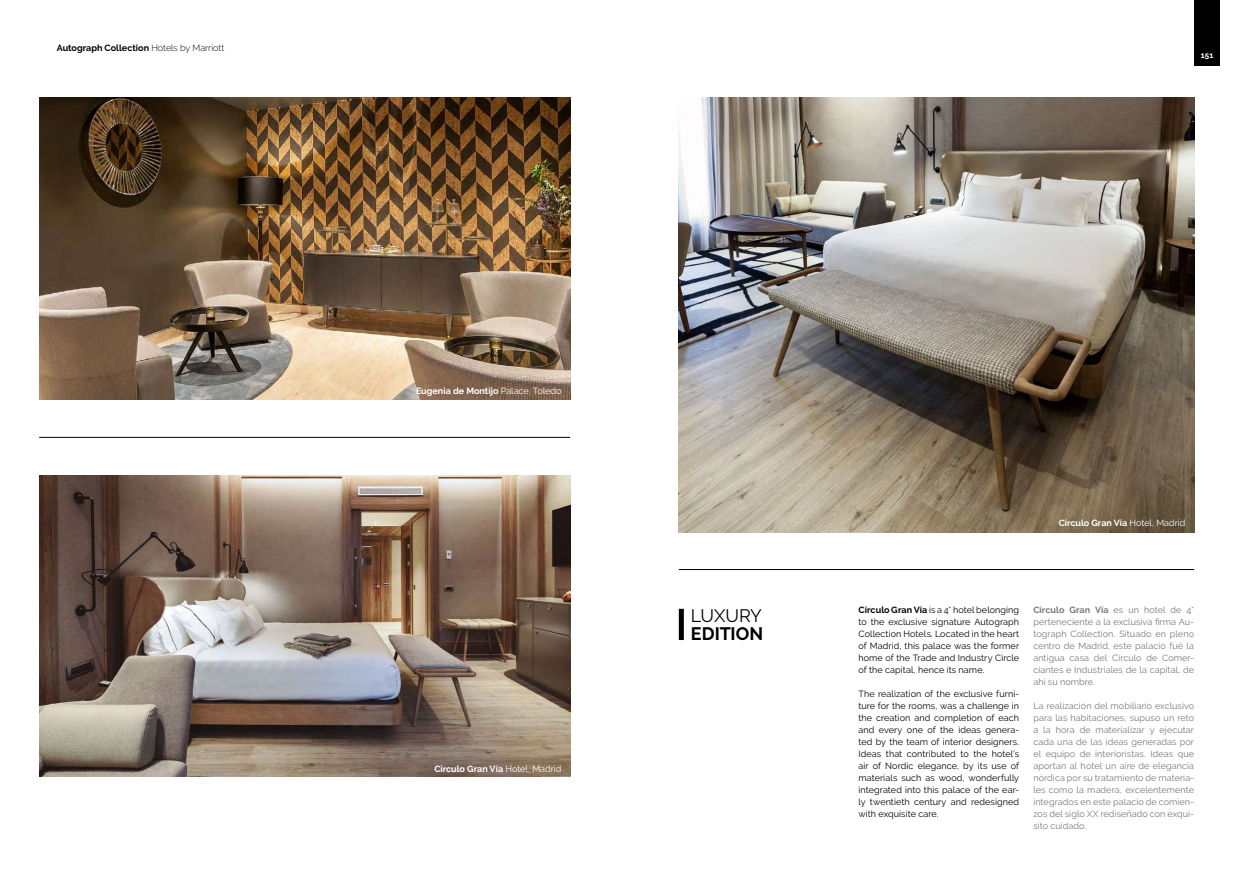
<style>
.page{position:relative;width:1248px;height:879px;background:#fff}
.page>*{position:absolute;margin:0;border:0;box-sizing:border-box;transform-origin:0 0}
.t1{font:700 18px "Raleway";color:#000}
.t2{font:18px "Raleway";letter-spacing:-.005em;color:#000}
.t3{font:9px/12px "Raleway";letter-spacing:.01em;color:#787a77;text-align:justify}
.t4{font:9px/12px "Raleway";letter-spacing:.01em;color:#000;text-align:justify}
.t5{font:700 9px "Raleway";color:#fff}
.t6{font:700 9px "Raleway";color:#000}
.t7{font:700 8px "Raleway";color:#fff}
.s1{font-weight:300}
.s2{font-weight:400}
.s3{font-weight:700}
</style>
<div class="page">
<img style="left:678px;top:98px;width:515px;height:434px">
<hr style="left:678px;top:569px;width:515px;height:1px;background:#000">
<div style="left:1194px;top:0;width:25px;height:66px;background:#000"></div>
<div style="left:678px;top:609px;width:5px;height:31px;background:#000"></div>
<img style="left:39px;top:98px;width:531px;height:301px">
<hr style="left:39px;top:437px;width:531px;height:1px;background:#000">
<img style="left:39px;top:475px;width:531px;height:302px">
<p class="t6" style="left:57px;top:43px;width:169px">Autograph Collection <span class="s1">Hotels by Marriott</span></p>
<p class="t7" style="left:1200px;top:50px;width:14px">151</p>
<p class="t5" style="left:416px;top:386px;width:147px">Eugenia de Montijo <span class="s2">Palace, Toledo</span></p>
<p class="t5" style="left:434px;top:763px;width:128px">Círculo Gran Vía <span class="s2">Hotel, Madrid</span></p>
<h1 class="t2" style="left:691px;top:605px;width:72px">LUXURY</h1>
<h1 class="t1" style="left:691px;top:623px;width:74px">EDITION</h1>
<p class="t5" style="left:1058px;top:517px;width:128px">Círculo Gran Vía <span class="s2">Hotel, Madrid</span></p>
<p class="t4" style="left:858px;top:604px;width:162px"><span class="s3">Círculo Gran Vía</span> is a 4* hotel belonging to the exclusive signature Autograph Collection Hotels. Located in the heart of Madrid, this palace was the former home of the Trade and Industry Circle of the capital, hence its name.</p>
<p class="t4" style="left:858px;top:688px;width:162px">The realization of the exclusive furni&shy;ture for the rooms, was a challenge in the creation and completion of each and every one of the ideas genera&shy;ted by the team of interior designers.<br>Ideas that contributed to the hotel’s air of Nordic elegance, by its use of materials such as wood, wonderfully integrated into this palace of the ear&shy;ly twentieth century and redesigned with exquisite care.</p>
<p class="t3" style="left:1033px;top:604px;width:162px"><span class="s3">Círculo Gran Vía</span> es un hotel de 4* perteneciente a la exclusiva firma Au&shy;tograph Collection. Situado en pleno centro de Madrid, este palacio fué la antigua casa del Círculo de Comer&shy;ciantes e Industriales de la capital, de ahí su nombre.</p>
<p class="t3" style="left:1033px;top:700px;width:162px">La realización del mobiliario exclusivo para las habitaciones, supuso un reto a la hora de materializar y ejecutar cada una de las ideas generadas por el equipo de interioristas. Ideas que aportan al hotel un aire de elegancia nórdica por su tratamiento de materia&shy;les como la madera, excelentemente integrados en este palacio de comien&shy;zos del siglo XX rediseñado con exqui&shy;sito cuidado.</p>
</div>
